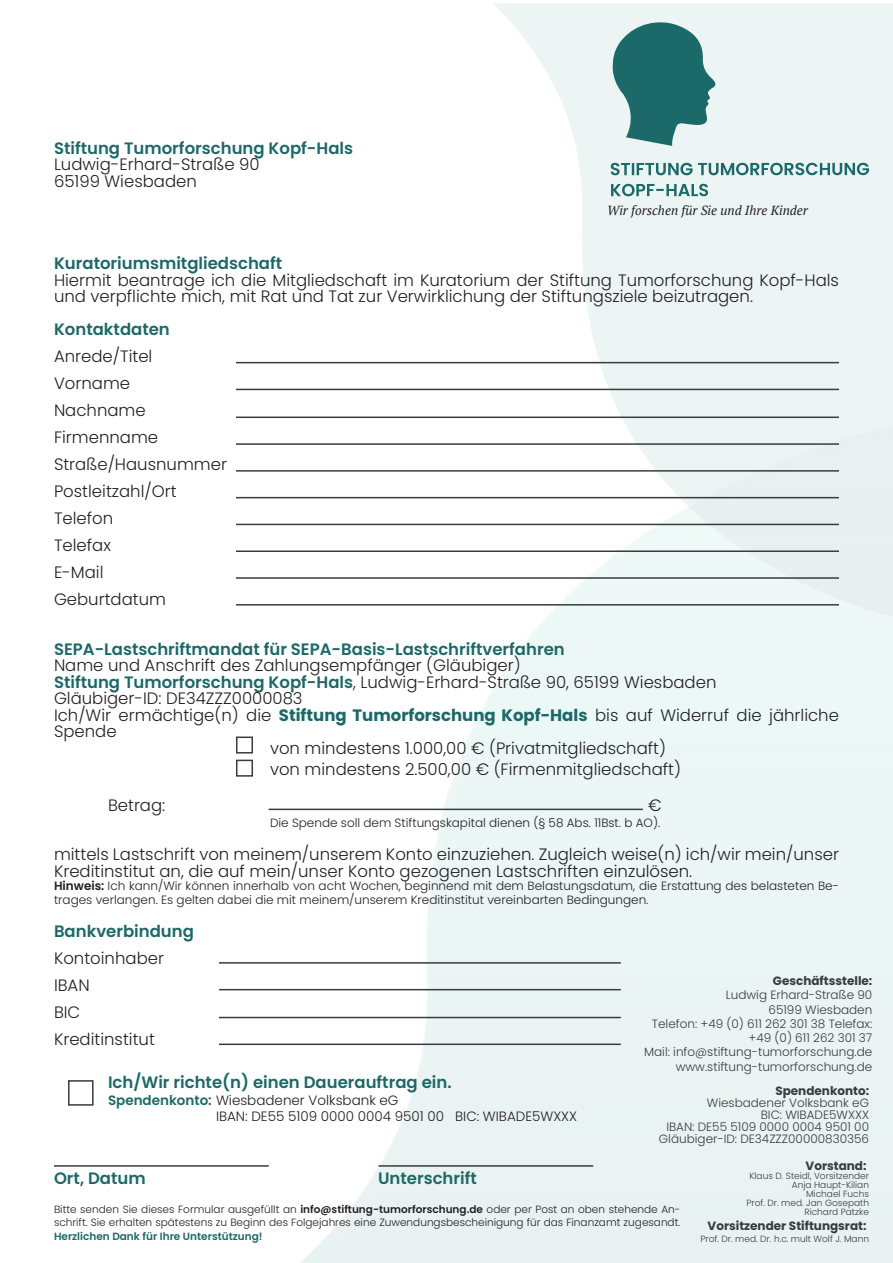
<style>
.page{position:relative;width:893px;height:1263px;background:#fff}
.page>*{position:absolute;margin:0;border:0;box-sizing:border-box;transform-origin:0 0}
.t1{font:300 16.5px/16.5px "Poppins";color:#231f20}
.t2{font:600 16.5px "Poppins";color:#1c6868}
.t3{font:600 16.5px "Poppins";color:#1e6869}
.t4{font:300 13.5px "Poppins";color:#231f20}
.t5{font:italic 13.05px "PT Serif";color:#231f20}
.t6{font:300 12px/14.2px "Poppins";color:#383b3f;text-align:right}
.t7{font:300 12px/13.5px "Poppins";color:#231f20}
.t8{font:700 12px "Poppins";color:#383b3f}
.t9{font:300 10.5px/13.5px "Poppins";color:#231f20;text-align:justify}
.t10{font:300 9px/9px "Poppins";color:#383b3f;text-align:right}
.s1{font-weight:600;color:#1e6869}
.s2{font-weight:600;color:#1c6868}
.s3{font-weight:700;color:#1c6868}
.s4{font-weight:600}
.s5{font-weight:700}
</style>
<div class="page">
<svg style="left:612px;top:20px;width:104px;height:126px;background:#5d9494"></svg>
<svg style="left:611px;top:163px;width:258px;height:12px;background:#8eb4b4"></svg>
<svg style="left:611px;top:184px;width:97px;height:12px"></svg>
<hr style="left:269px;top:809px;width:374px;height:1px;background:#383b3f">
<hr style="left:219px;top:1043px;width:402px;height:2px;background:#383b3f">
<hr style="left:219px;top:1017px;width:402px;height:1px;background:#383b3f">
<hr style="left:219px;top:989px;width:402px;height:1px;background:#383b3f">
<hr style="left:219px;top:962px;width:402px;height:2px;background:#383b3f">
<hr style="left:54px;top:1165px;width:215px;height:2px;background:#383b3f">
<hr style="left:378px;top:1165px;width:215px;height:2px;background:#383b3f">
<div style="left:236px;top:736px;width:17px;height:17px;border:2px solid #383b3f"></div>
<div style="left:236px;top:760px;width:17px;height:17px;border:2px solid #383c3f"></div>
<div style="left:68px;top:1080px;width:26px;height:26px;border:2px solid #383c3f"></div>
<hr style="left:236px;top:443px;width:603px;height:2px;background:#383b3f">
<hr style="left:236px;top:470px;width:603px;height:2px;background:#383b3f">
<hr style="left:236px;top:497px;width:603px;height:1px;background:#383b3f">
<hr style="left:236px;top:524px;width:603px;height:1px;background:#383b3f">
<hr style="left:236px;top:416px;width:603px;height:2px;background:#383b3f">
<hr style="left:236px;top:389px;width:603px;height:1px;background:#383b3f">
<hr style="left:236px;top:362px;width:603px;height:1px;background:#383b3f">
<hr style="left:236px;top:550px;width:603px;height:2px;background:#383b3f">
<hr style="left:236px;top:577px;width:603px;height:2px;background:#383b3f">
<hr style="left:236px;top:604px;width:603px;height:1px;background:#383b3f">
<p class="t1" style="left:54px;top:140px;width:301px"><span class="s1">Stiftung Tumorforschung Kopf-Hals<br></span>Ludwig-Erhard-Straße 90<br>65199 Wiesbaden</p>
<p class="t5" style="left:607px;top:202px;width:202px">Wir forschen für Sie und Ihre Kinder</p>
<p class="t2" style="left:54px;top:254px;width:230px">Kuratoriumsmitgliedschaft</p>
<p class="t1" style="left:54px;top:272px;width:786px">Hiermit beantrage ich die Mitgliedschaft im Kuratorium der Stiftung Tumorforschung Kopf-Hals und verpflichte mich, mit Rat und Tat zur Verwirklichung der Stiftungsziele beizutragen.</p>
<p class="t2" style="left:54px;top:320px;width:117px">Kontaktdaten</p>
<p class="t1" style="left:54px;top:348px;width:100px">Anrede/Titel</p>
<p class="t1" style="left:54px;top:375px;width:78px">Vorname</p>
<p class="t1" style="left:54px;top:402px;width:93px">Nachname</p>
<p class="t1" style="left:54px;top:429px;width:106px">Firmenname</p>
<p class="t1" style="left:54px;top:456px;width:174px">Straße/Hausnummer</p>
<p class="t1" style="left:54px;top:483px;width:124px">Postleitzahl/Ort</p>
<p class="t1" style="left:54px;top:510px;width:61px">Telefon</p>
<p class="t1" style="left:54px;top:537px;width:58px">Telefax</p>
<p class="t1" style="left:54px;top:564px;width:51px">E-Mail</p>
<p class="t1" style="left:54px;top:591px;width:114px">Geburtdatum</p>
<p class="t1" style="left:54px;top:641px;width:786px"><span class="s2">SEPA-Lastschriftmandat für SEPA-Basis-Lastschriftverfahren<br></span>Name und Anschrift des Zahlungsempfänger (Gläubiger)<br><span class="s2">Stiftung Tumorforschung Kopf-Hals</span>, Ludwig-Erhard-Straße 90, 65199 Wiesbaden<br>Gläubiger-ID: DE34ZZZ0000083<br>Ich/Wir ermächtige(n) die <span class="s3">Stiftung Tumorforschung Kopf-Hals</span> bis auf Widerruf die jährliche Spende</p>
<p class="t1" style="left:270px;top:740px;width:397px">von mindestens 1.000,00 € (Privatmitgliedschaft)</p>
<p class="t1" style="left:270px;top:761px;width:412px">von mindestens 2.500,00 € (Firmenmitgliedschaft)</p>
<p class="t1" style="left:108px;top:797px;width:59px">Betrag:</p>
<p class="t1" style="left:648px;top:797px;width:15px">€</p>
<p class="t7" style="left:270px;top:816px;width:392px">Die Spende soll dem Stiftungskapital dienen (§ 58 Abs. 11Bst. b AO).</p>
<p class="t1" style="left:54px;top:846px;width:786px">mittels Lastschrift von meinem/unserem Konto einzuziehen. Zugleich weise(n) ich/wir mein/unser<br>Kreditinstitut an, die auf mein/unser Konto gezogenen Lastschriften einzulösen.</p>
<p class="t7" style="left:54px;top:879px;width:786px"><span class="s4">Hinweis:</span> Ich kann/Wir können innerhalb von acht Wochen, beginnend mit dem Belastungsdatum, die Erstattung des belasteten Be&shy;trages verlangen. Es gelten dabei die mit meinem/unserem Kreditinstitut vereinbarten Bedingungen.</p>
<p class="t2" style="left:54px;top:921px;width:141px">Bankverbindung</p>
<p class="t1" style="left:54px;top:950px;width:112px">Kontoinhaber</p>
<p class="t1" style="left:54px;top:977px;width:37px">IBAN</p>
<p class="t1" style="left:54px;top:1004px;width:28px">BIC</p>
<p class="t1" style="left:54px;top:1031px;width:102px">Kreditinstitut</p>
<p class="t2" style="left:108px;top:1073px;width:345px">Ich/Wir richte(n) einen Dauerauftrag ein.</p>
<p class="t4" style="left:108px;top:1092px;width:292px"><span class="s2">Spendenkonto:</span> Wiesbadener Volksbank eG</p>
<p class="t4" style="left:216px;top:1109px;width:362px">IBAN: DE55 5109 0000 0004 9501 00 BIC: WIBADE5WXXX</p>
<p class="t6" style="left:644px;top:974px;width:230px"><span class="s5">Geschäftsstelle:<br></span>Ludwig Erhard-Straße 90<br>65199 Wiesbaden<br>Telefon: +49 (0) 611 262 301 38 Telefax: +49 (0) 611 262 301 37<br>Mail: info@stiftung-tumorforschung.de www.stiftung-tumorforschung.de</p>
<p class="t6" style="left:659px;top:1084px;width:212px;line-height:12px"><span class="s5">Spendenkonto:<br></span>Wiesbadener Volksbank eG<br>BIC: WIBADE5WXXX<br>IBAN: DE55 5109 0000 0004 9501 00<br>Gläubiger-ID: DE34ZZZ00000830356</p>
<p class="t8" style="left:806px;top:1158px;width:62px">Vorstand:</p>
<p class="t10" style="left:746px;top:1171px;width:124px">Klaus D. Steidl, Vorsitzender<br>Anja Haupt-Kilian<br>Michael Fuchs<br>Prof. Dr. med. Jan Gosepath<br>Richard Patzke</p>
<p class="t8" style="left:708px;top:1218px;width:160px">Vorsitzender Stiftungsrat:</p>
<p class="t10" style="left:700px;top:1234px;width:170px">Prof. Dr. med. Dr. h.c. mult Wolf J. Mann</p>
<p class="t3" style="left:54px;top:1169px;width:93px">Ort, Datum</p>
<p class="t3" style="left:378px;top:1169px;width:100px">Unterschrift</p>
<p class="t9" style="left:54px;top:1202px;width:628px">Bitte senden Sie dieses Formular ausgefüllt an <span class="s4">info@stiftung-tumorforschung.de</span> oder per Post an oben stehende An&shy;schrift. Sie erhalten spätestens zu Beginn des Folgejahres eine Zuwendungsbescheinigung für das Finanzamt zugesandt.<br><span class="s2">Herzlichen Dank für Ihre Unterstützung!</span></p>
</div>
